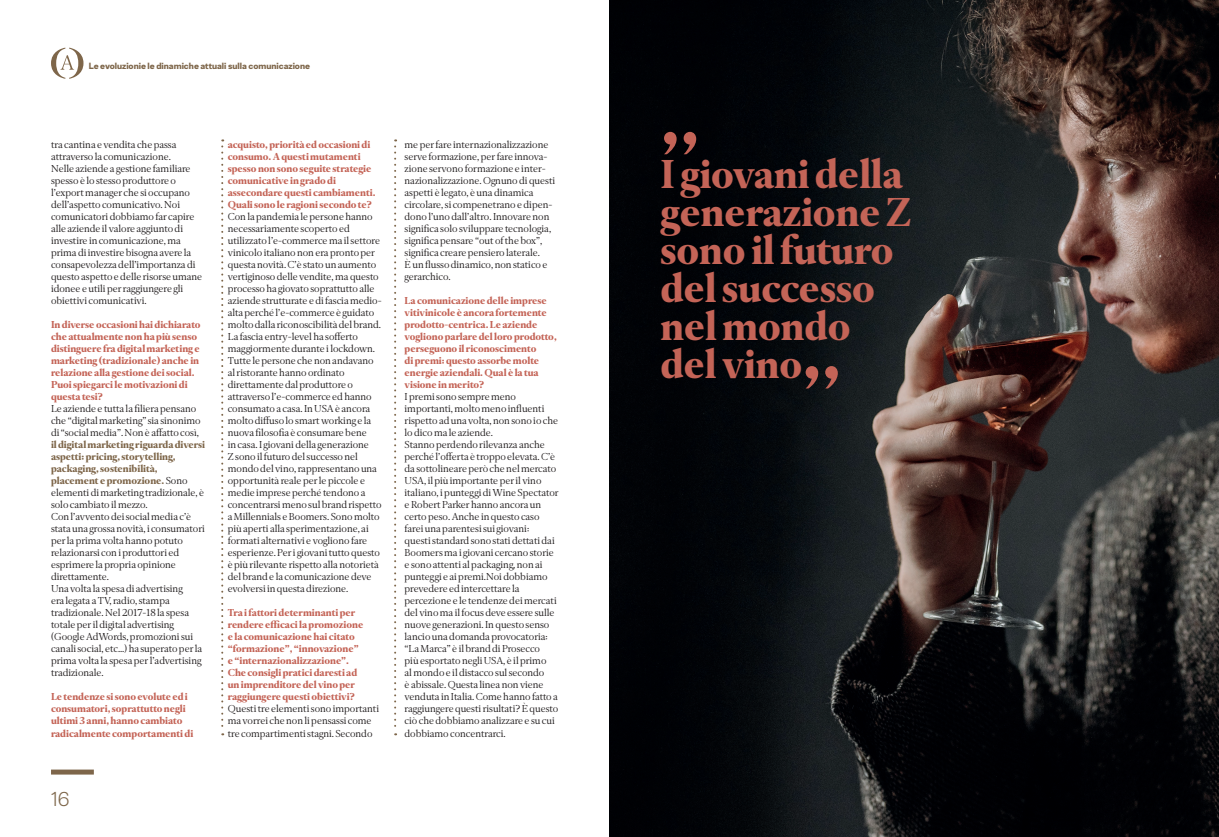
<style>
.page{position:relative;width:1219px;height:837px;background:#fff}
.page>*{position:absolute;margin:0;border:0;box-sizing:border-box;transform-origin:0 0}
.t1{font:900 70px "Amorim Serif";color:#c46457}
.t2{font:900 40px/38px "Amorim Serif";color:#c46457}
.t3{font:300 20px "Amorim Sans";color:#7e664a}
.t4{font:10px/12px "Amorim Serif";color:#231f20}
.t5{font:900 10px/12px "Amorim Serif";color:#c46457}
.t6{font:900 9px "Amorim Sans";color:#7e664a}
.s1{font-weight:900;color:#7e664a}
.s2{font-size:70px}
</style>
<div class="page">
<div style="left:51px;top:769px;width:43px;height:5px;background:#7e664a"></div>
<svg style="left:221px;top:139px;width:2px;height:596px"></svg>
<svg style="left:394px;top:139px;width:2px;height:596px"></svg>
<svg style="left:51px;top:48px;width:32px;height:31px"></svg>
<img style="left:609px;top:0;width:610px;height:836px">
<p class="t6" style="left:89px;top:61px;width:223px">Le evoluzionie le dinamiche attuali sulla comunicazione</p>
<p class="t4" style="left:51px;top:138px;width:153px">tra cantina e vendita che passa attraverso la comunicazione.<br>Nelle aziende a gestione familiare spesso è lo stesso produttore o l’export manager che si occupano dell’aspetto comunicativo. Noi comunicatori dobbiamo far capire alle aziende il valore aggiunto di investire in comunicazione, ma prima di investire bisogna avere la consapevolezza dell’importanza di questo aspetto e delle risorse umane idonee e utili per raggiungere gli obiettivi comunicativi.</p>
<p class="t5" style="left:51px;top:318px;width:151px">In diverse occasioni hai dichiarato che attualmente non ha più senso distinguere fra digital marketing e marketing (tradizionale) anche in relazione alla gestione dei social.<br>Puoi spiegarci le motivazioni di questa tesi?</p>
<p class="t4" style="left:51px;top:402px;width:151px">Le aziende e tutta la filiera pensano che “digital marketing” sia sinonimo di “social media”. Non è affatto così,</p>
<p class="t4" style="left:51px;top:438px;width:156px"><span class="s1">il digital marketing riguarda diversi aspetti: pricing, storytelling, packaging, sostenibilità, placement e promozione.</span> Sono elementi di marketing tradizionale, è solo cambiato il mezzo.<br>Con l’avvento dei social media c’è stata una grossa novità, i consumatori per la prima volta hanno potuto relazionarsi con i produttori ed esprimere la propria opinione direttamente.<br>Una volta la spesa di advertising<br>era legata a TV, radio, stampa tradizionale. Nel 2017-18 la spesa totale per il digital advertising (Google AdWords, promozioni sui canali social, etc…) ha superato per la prima volta la spesa per l’advertising tradizionale.</p>
<p class="t5" style="left:51px;top:690px;width:144px">Le tendenze si sono evolute ed i consumatori, soprattutto negli ultimi 3 anni, hanno cambiato radicalmente comportamenti di</p>
<h3 class="t3" style="left:51px;top:785px;width:20px">16</h3>
<p class="t5" style="left:228px;top:138px;width:149px">acquisto, priorità ed occasioni di consumo. A questi mutamenti spesso non sono seguite strategie comunicative in grado di assecondare questi cambiamenti.<br>Quali sono le ragioni secondo te?</p>
<p class="t4" style="left:228px;top:210px;width:155px">Con la pandemia le persone hanno necessariamente scoperto ed utilizzato l’e-commerce ma il settore vinicolo italiano non era pronto per questa novità. C’è stato un aumento vertiginoso delle vendite, ma questo processo ha giovato soprattutto alle aziende strutturate e di fascia medio&shy;alta perché l’e-commerce è guidato molto dalla riconoscibilità del brand.<br>La fascia entry-level ha sofferto maggiormente durante i lockdown.<br>Tutte le persone che non andavano al ristorante hanno ordinato direttamente dal produttore o attraverso l’e-commerce ed hanno consumato a casa. In USA è ancora molto diffuso lo smart working e la nuova filosofia è consumare bene<br>in casa. I giovani della generazione<br>Z sono il futuro del successo nel mondo del vino, rappresentano una opportunità reale per le piccole e medie imprese perché tendono a concentrarsi meno sul brand rispetto a Millennials e Boomers. Sono molto più aperti alla sperimentazione, ai formati alternativi e vogliono fare esperienze. Per i giovani tutto questo è più rilevante rispetto alla notorietà del brand e la comunicazione deve evolversi in questa direzione.</p>
<p class="t5" style="left:228px;top:606px;width:137px">Tra i fattori determinanti per rendere efficaci la promozione e la comunicazione hai citato “formazione”, “innovazione” e “internazionalizzazione”.<br>Che consigli pratici daresti ad un imprenditore del vino per raggiungere questi obiettivi?</p>
<p class="t4" style="left:228px;top:702px;width:153px">Questi tre elementi sono importanti ma vorrei che non li pensassi come tre compartimenti stagni. Secondo</p>
<p class="t4" style="left:405px;top:138px;width:152px">me per fare internazionalizzazione serve formazione, per fare innova&shy;zione servono formazione e inter&shy;nazionalizzazione. Ognuno di questi aspetti è legato, è una dinamica circolare, si compenetrano e dipen&shy;dono l’uno dall’altro. Innovare non significa solo sviluppare tecnologia, significa pensare “out of the box”, significa creare pensiero laterale.<br>È un flusso dinamico, non statico e gerarchico.</p>
<p class="t5" style="left:405px;top:294px;width:154px">La comunicazione delle imprese vitivinicole è ancora fortemente prodotto-centrica. Le aziende vogliono parlare del loro prodotto, perseguono il riconoscimento<br>di premi: questo assorbe molte energie aziendali. Qual è la tua visione in merito?</p>
<p class="t4" style="left:405px;top:390px;width:156px">I premi sono sempre meno importanti, molto meno influenti rispetto ad una volta, non sono io che lo dico ma le aziende.<br>Stanno perdendo rilevanza anche perché l’offerta è troppo elevata. C’è da sottolineare però che nel mercato USA, il più importante per il vino italiano, i punteggi di Wine Spectator e Robert Parker hanno ancora un certo peso. Anche in questo caso farei una parentesi sui giovani:<br>questi standard sono stati dettati dai Boomers ma i giovani cercano storie e sono attenti al packaging, non ai punteggi e ai premi.Noi dobbiamo prevedere ed intercettare la percezione e le tendenze dei mercati del vino ma il focus deve essere sulle nuove generazioni. In questo senso lancio una domanda provocatoria: “La Marca” è il brand di Prosecco<br>più esportato negli USA, è il primo<br>al mondo e il distacco sul secondo<br>è abissale. Questa linea non viene venduta in Italia. Come hanno fatto a raggiungere questi risultati? È questo ciò che dobbiamo analizzare e su cui dobbiamo concentrarci.</p>
<h1 class="t1" style="left:660px;top:75px;width:41px">,,</h1>
<h2 class="t2" style="left:660px;top:155px;width:252px">I giovani della generazione Z sono il futuro del successo nel mondo del vino<span class="s2">,,</span></h2>
</div>
